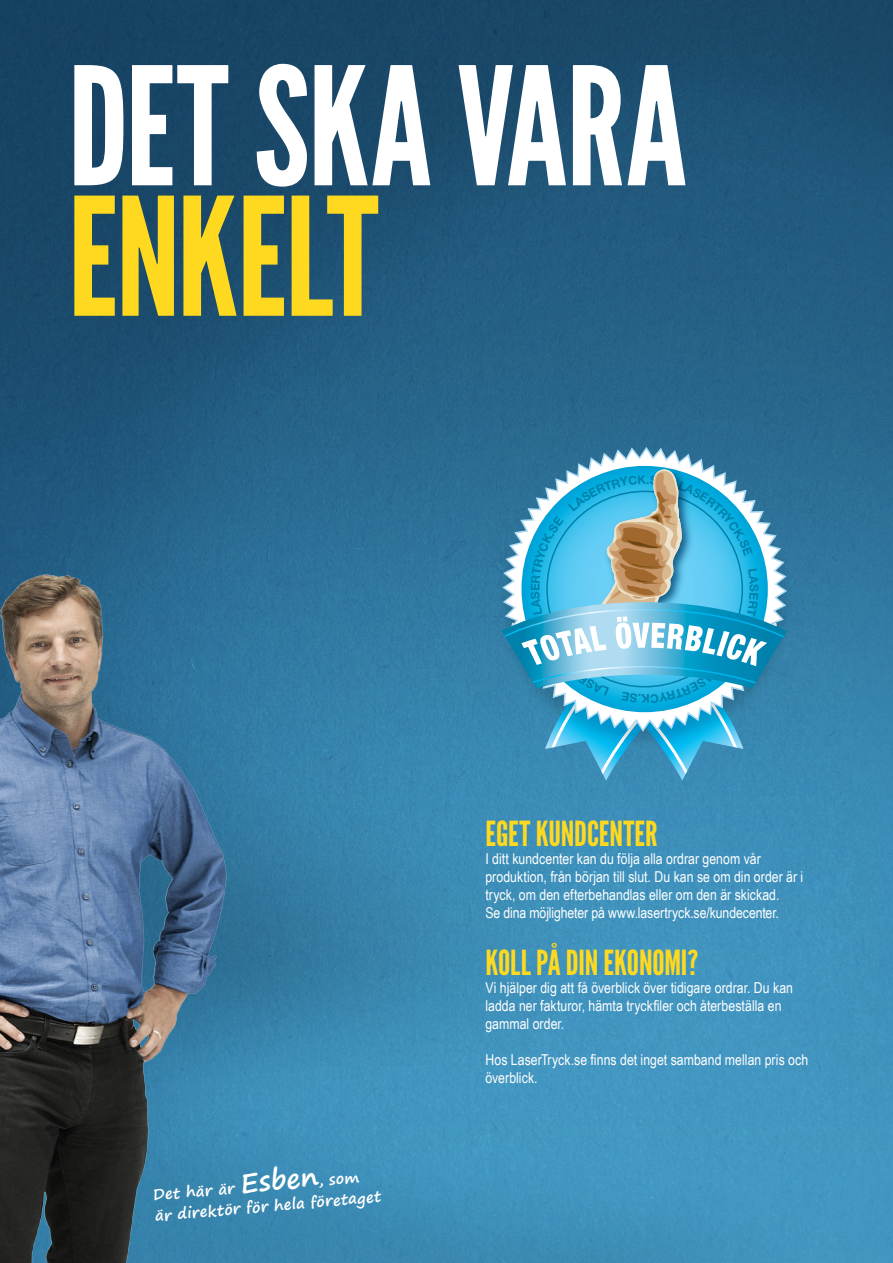
<style>
.page{position:relative;width:893px;height:1263px;background:#fff}
.page>*{position:absolute;margin:0;border:0;box-sizing:border-box;transform-origin:0 0}
.t1{font:163.5px "League Gothic";letter-spacing:-.005em;color:#fff}
.t2{font:163.5px "League Gothic";letter-spacing:-.015em;color:#ffd91f}
.t3{font:34.5px "League Gothic";letter-spacing:-.005em;color:#ffd91f}
.t4{font:15px/18.1px "Arial Narrow";color:#fff}
.t5{font:700 15px/21px "Segoe Print";color:#fff}
.s1{font-size:27px}
</style>
<div class="page">
<img style="left:0;top:0;width:893px;height:1263px">
<img style="left:491px;top:447px;width:306px;height:310px">
<svg style="left:501px;top:445px;width:287px;height:288px;background:#447fa1"></svg>
<img style="left:580px;top:463px;width:116px;height:6px">
<img style="left:0;top:574px;width:227px;height:689px">
<svg style="left:502px;top:469px;width:285px;height:311px;background:#5bafcd"></svg>
<h1 class="t1" style="left:68px;top:30px;width:621px">DET SKA VARA</h1>
<h1 class="t2" style="left:68px;top:160px;width:312px">ENKELT</h1>
<p class="t5" style="left:152px;top:1184px;width:228px;rotate:-5deg">Det här är <span class="s1">Esben</span>, som är direktör för hela företaget</p>
<h2 class="t3" style="left:485px;top:813px;width:174px">EGET KUNDCENTER</h2>
<p class="t4" style="left:485px;top:849px;width:319px">I ditt kundcenter kan du följa alla ordrar genom vår produktion, från början till slut. Du kan se om din order är i tryck, om den efterbehandlas eller om den är skickad.<br>Se dina möjligheter på www.lasertryck.se/kundecenter.</p>
<h2 class="t3" style="left:485px;top:942px;width:214px">KOLL PÅ DIN EKONOMI?</h2>
<p class="t4" style="left:485px;top:978px;width:309px">Vi hjälper dig att få överblick över tidigare ordrar. Du kan ladda ner fakturor, hämta tryckfiler och återbeställa en gammal order.</p>
<p class="t4" style="left:485px;top:1050px;width:324px">Hos LaserTryck.se finns det inget samband mellan pris och överblick.</p>
</div>
